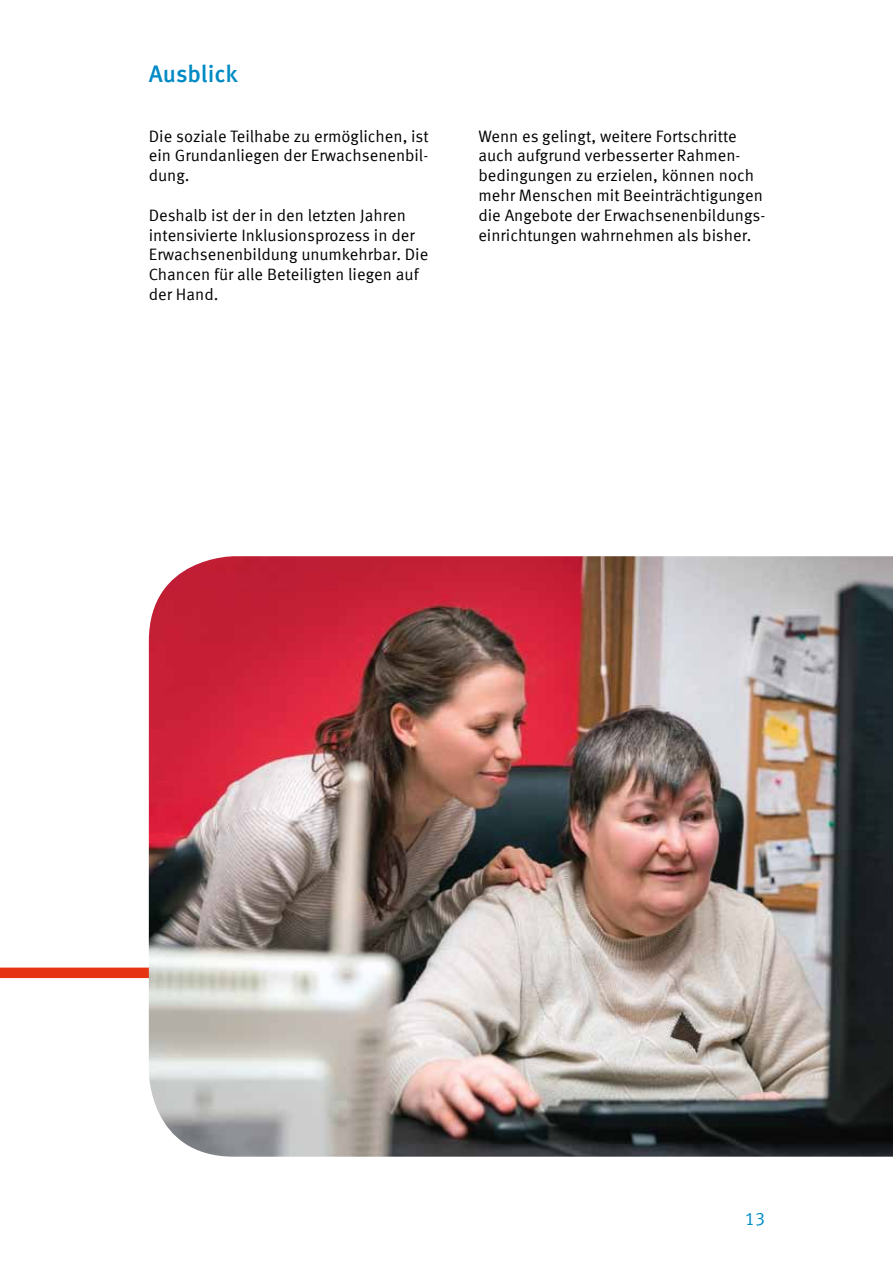
<style>
.page{position:relative;width:893px;height:1263px;background:#fff}
.page>*{position:absolute;margin:0;border:0;box-sizing:border-box;transform-origin:0 0}
.t1{font:500 24px "Meta Offc Pro";letter-spacing:-.005em;color:#008bc5}
.t2{font:18px "Meta Offc Pro Norm";color:#008bc5}
.t3{font:16.5px/19.8px "Meta Offc Pro Norm";color:#000}
</style>
<div class="page">
<div style="left:0;top:967px;width:893px;height:11px;background:#e63312"></div>
<img style="left:149px;top:556px;width:744px;height:601px">
<h1 class="t1" style="left:149px;top:55px;width:91px">Ausblick</h1>
<p class="t3" style="left:149px;top:125px;width:281px;text-align:justify">Die soziale Teilhabe zu ermöglichen, ist ein Grundanliegen der Erwachsenenbil&shy;dung.</p>
<p class="t3" style="left:149px;top:204px;width:281px">Deshalb ist der in den letzten Jahren intensivierte Inklusionsprozess in der Erwachsenenbildung unumkehrbar. Die Chancen für alle Beteiligten liegen auf der Hand.</p>
<p class="t3" style="left:478px;top:125px;width:288px">Wenn es gelingt, weitere Fortschritte auch aufgrund verbesserter Rahmen&shy;bedingungen zu erzielen, können noch mehr Menschen mit Beeinträchtigungen die Angebote der Erwachsenenbildungs&shy;einrichtungen wahrnehmen als bisher.</p>
<p class="t2" style="left:745px;top:1205px;width:22px">13</p>
</div>
